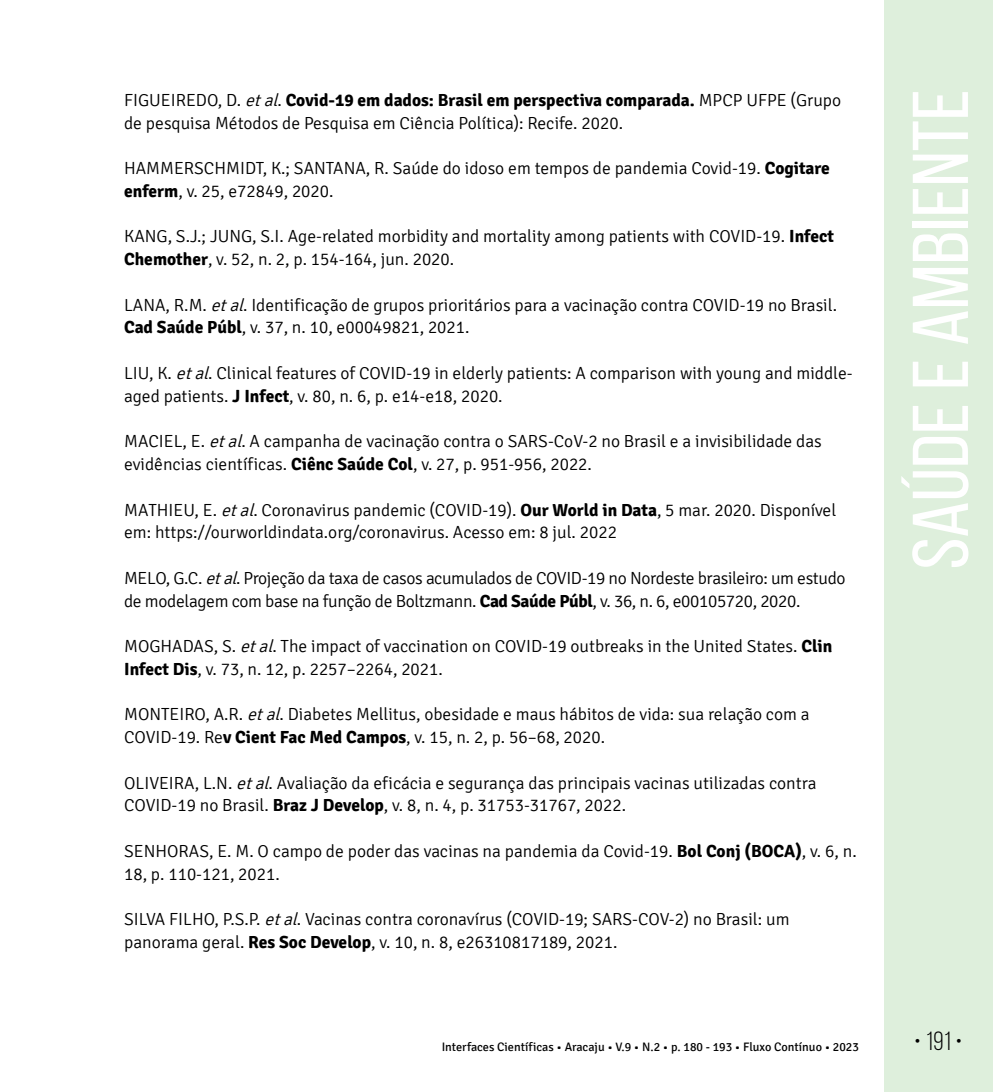
<style>
.page{position:relative;width:993px;height:1092px;background:#fff}
.page>*{position:absolute;margin:0;border:0;box-sizing:border-box;transform-origin:0 0}
.t1{font:78.75px "Bebas Neue";color:#fff;scale:1.09 1}
.t2{font:26.25px "Bebas Neue";color:#000}
.t3{font:300 17.5px/22.8px "Signika";color:#000}
.t4{font:300 17.5px/22.8px "Signika";letter-spacing:-.02em;color:#000}
.t5{font:12.25px "Signika";color:#000}
.s1{font-style:italic}
.s2{font-weight:700}
</style>
<div class="page">
<div style="left:883px;top:0;width:109px;height:1091px;background:#deefdc"></div>
<p class="t3" style="left:124px;top:89px;width:718px">FIGUEIREDO, D. <span class="s1">etal</span>. <span class="s2">Covid-19 em dados: Brasil em perspectiva comparada.</span> MPCP UFPE (Grupo de pesquisa Métodos de Pesquisa em Ciência Política): Recife. 2020.</p>
<p class="t3" style="left:124px;top:157px;width:707px">HAMMERSCHMIDT, K.; SANTANA, R. Saúde do idoso em tempos de pandemia Covid-19. <span class="s2">Cogitare enferm</span>, v. 25, e72849, 2020.</p>
<p class="t3" style="left:124px;top:225px;width:711px">KANG, S.J.; JUNG, S.I. Age-related morbidity and mortality among patients with COVID-19. <span class="s2">Infect<br>Chemother</span>, v. 52, n. 2, p. 154-164, jun. 2020.</p>
<p class="t3" style="left:124px;top:294px;width:714px">LANA, R.M. <span class="s1">etal</span>. Identificação de grupos prioritários para a vacinação contra COVID-19 no Brasil.<br><span class="s2">Cad Saúde Públ</span>, v. 37, n. 10, e00049821, 2021.</p>
<p class="t3" style="left:124px;top:362px;width:729px">LIU, K. <span class="s1">etal</span>. Clinical features of COVID-19 in elderly patients: A comparison with young and middle&shy;aged patients. <span class="s2">J Infect</span>, v. 80, n. 6, p. e14-e18, 2020.</p>
<p class="t3" style="left:124px;top:430px;width:699px">MACIEL, E. <span class="s1">etal</span>. A campanha de vacinação contra o SARS-CoV-2 no Brasil e a invisibilidade das evidências científicas. <span class="s2">Ciênc Saúde Col</span>, v. 27, p. 951-956, 2022.</p>
<p class="t3" style="left:124px;top:498px;width:713px">MATHIEU, E. <span class="s1">etal</span>. Coronavirus pandemic (COVID-19). <span class="s2">Our World in Data</span>, 5 mar. 2020. Disponível em: https://ourworldindata.org/coronavirus. Acesso em: 8 jul. 2022</p>
<p class="t4" style="left:124px;top:567px;width:722px">MELO, G.C. <span class="s1">etal</span>. Projeção da taxa de casos acumulados de COVID-19 no Nordeste brasileiro: um estudo de modelagem com base na função de Boltzmann. <span class="s2">Cad Saúde Públ</span>, v. 36, n. 6, e00105720, 2020.</p>
<p class="t3" style="left:124px;top:635px;width:709px">MOGHADAS, S. <span class="s1">etal</span>. The impact of vaccination on COVID-19 outbreaks in the United States. <span class="s2">Clin<br>Infect Dis</span>, v. 73, n. 12, p. 2257–2264, 2021.</p>
<p class="t3" style="left:124px;top:703px;width:686px">MONTEIRO, A.R. <span class="s1">etal</span>. Diabetes Mellitus, obesidade e maus hábitos de vida: sua relação com a<br>COVID-19. Re<span class="s2">v Cient Fac Med Campos</span>, v. 15, n. 2, p. 56–68, 2020.</p>
<p class="t3" style="left:124px;top:771px;width:693px">OLIVEIRA, L.N. <span class="s1">etal</span>. Avaliação da eficácia e segurança das principais vacinas utilizadas contra<br>COVID-19 no Brasil. <span class="s2">Braz J Develop</span>, v. 8, n. 4, p. 31753-31767, 2022.</p>
<p class="t3" style="left:124px;top:840px;width:733px">SENHORAS, E. M. O campo de poder das vacinas na pandemia da Covid-19. <span class="s2">Bol Conj (BOCA)</span>, v. 6, n.<br>18, p. 110-121, 2021.</p>
<p class="t3" style="left:124px;top:908px;width:666px">SILVA FILHO, P.S.P. <span class="s1">etal</span>. Vacinas contra coronavírus (COVID-19; SARS-COV-2) no Brasil: um panorama geral. <span class="s2">Res Soc Develop</span>, v. 10, n. 8, e26310817189, 2021.</p>
<h1 class="t1" style="left:897px;top:569px;width:442px;rotate:-90deg">Saúde e Ambiente</h1>
<p class="t5" style="left:441px;top:1040px;width:418px">Interfaces Científicas • Aracaju • V.9 • N.2 • p. 180 - 193 • Fluxo Contínuo • 2023</p>
<h2 class="t2" style="left:913px;top:1026px;width:50px">• 191 •</h2>
</div>
